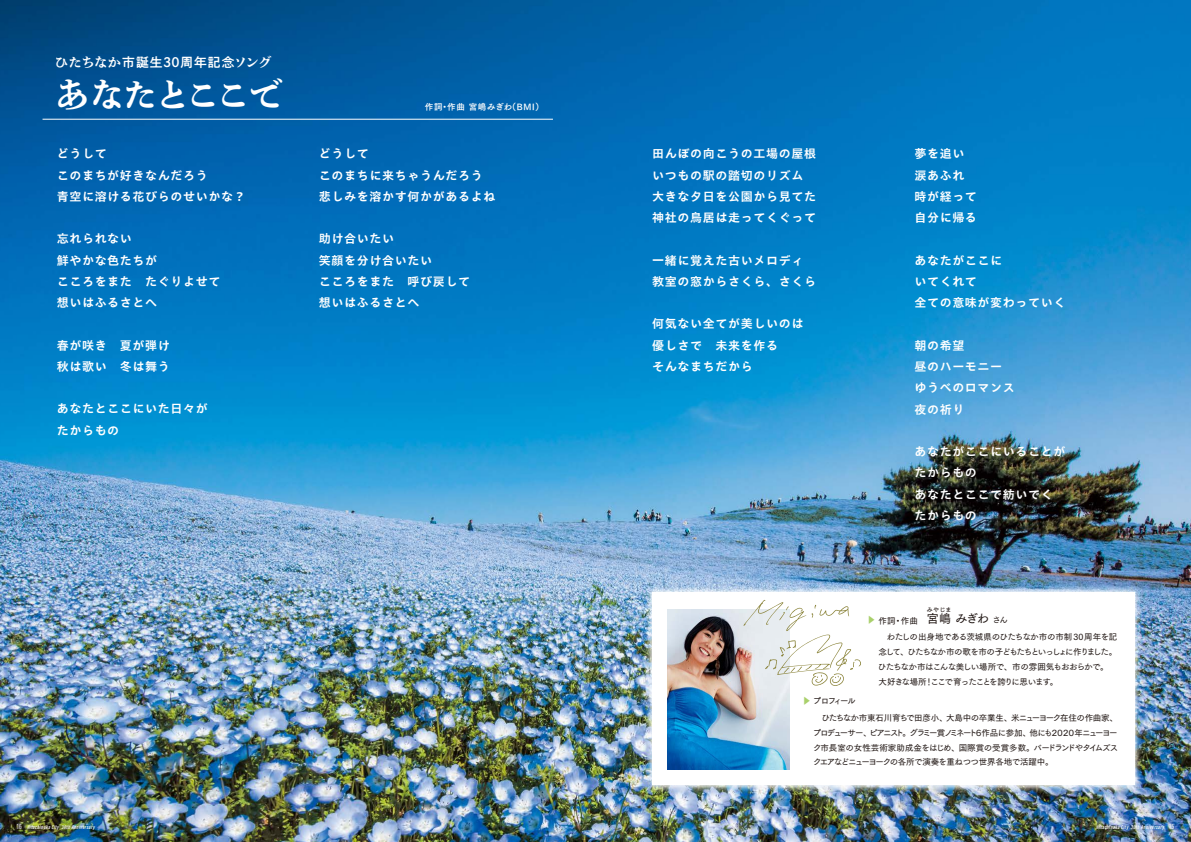
<style>
.page{position:relative;width:1191px;height:842px;background:#fff}
.page>*{position:absolute;margin:0;border:0;box-sizing:border-box;transform-origin:0 0}
.t1{font:32.6px "P Shuei N Anti Std N B";letter-spacing:.005em;color:#fff}
.t2{font:12.8px "P Shuei N Anti Std N B";letter-spacing:.035em;color:#fff}
.t3{font:700 12px/21.3px "P Aoto Gothic Std N";letter-spacing:.05em;color:#fff}
.t4{font:12px "Tsuku Go Pro D";letter-spacing:-.035em;color:#221815}
.t5{font:8.5px/14.9px "Tsuku Go Pro D";letter-spacing:-.085em;color:#221815}
.t6{font:8.5px "Tsuku Go Pro D";letter-spacing:-.035em;color:#221815}
.t7{font:8.5px "Tsuku Go Pro D";letter-spacing:-.135em;color:#221815}
.t8{font:8.5px "Tsuku Go Pro D";letter-spacing:-.13em;color:#221815}
.t9{font:8.5px "Tsuku Go Pro B";letter-spacing:.07em;color:#fff}
.t10{font:8.5px "Tsuku Go Pro D";letter-spacing:-.11em;color:#221815}
.t11{font:8.5px "Tsuku Go Pro D";letter-spacing:-.24em;color:#221815}
.t12{font:8.5px "Tsuku Go Pro D";letter-spacing:-.025em;color:#221815}
.t13{font:8.5px "Tsuku Go Pro D";color:#a9d06b}
.t14{font:8.4px "Tsuku Go Pro D";color:#221815}
.t15{font:7.8px "Acumin Variable Concept";color:#fff}
.t16{font:6px "Tsuku Go Pro D";color:#221815}
.t17{font:5.7px "Acumin Variable Concept";letter-spacing:.065em;color:#fff}
.s1{color:#a9d06b}
</style>
<div class="page">
<img style="left:0;top:0;width:1191px;height:842px">
<img style="left:644px;top:585px;width:498px;height:208px">
<div style="left:652px;top:593px;width:482px;height:192px;background:#fff"></div>
<img style="left:668px;top:609px;width:122px;height:160px">
<hr style="left:43px;top:119px;width:510px;height:1px;background:#fff">
<svg style="left:743px;top:600px;width:118px;height:86px"></svg>
<p class="t2" style="left:55px;top:54px;width:218px">ひたちなか市誕生３０周年記念ソング</p>
<h1 class="t1" style="left:56px;top:72px;width:228px">あなたとここで</h1>
<p class="t3" style="left:57px;top:143px;width:191px">どうして<br>このまちが好きなんだろう<br>青空に溶ける花びらのせいかな?</p>
<p class="t3" style="left:57px;top:229px;width:165px">忘れられない<br>鮮やかな色たちが<br>こころをまた　たぐりよせて想いはふるさとへ</p>
<p class="t3" style="left:57px;top:335px;width:115px">春が咲き　夏が弾け秋は歌い　冬は舞う</p>
<p class="t3" style="left:57px;top:399px;width:153px">あなたとここにいた日々がたからもの</p>
<p class="t9" style="left:508px;top:99px;width:37px">（BMI(</p>
<p class="t9" style="left:469px;top:99px;width:45px">宮嶋みぎわ</p>
<p class="t9" style="left:425px;top:99px;width:19px">作詞</p>
<p class="t9" style="left:447px;top:99px;width:19px">作曲</p>
<p class="t9" style="left:440px;top:99px;width:10px">・</p>
<p class="t3" style="left:319px;top:144px;width:178px">どうして<br>このまちに来ちゃうんだろう悲しみを溶かす何かがあるよね</p>
<p class="t3" style="left:319px;top:229px;width:153px">助け合いたい<br>笑顔を分け合いたい<br>こころをまた　呼び戻して想いはふるさとへ</p>
<p class="t15" style="left:17px;top:821px;width:6px">16</p>
<p class="t17" style="left:27px;top:823px;width:33px">Hitachinaka City</p>
<p class="t17" style="left:62px;top:823px;width:35px">30th Anniversary</p>
<p class="t3" style="left:652px;top:144px;width:165px">田んぼの向こうの工場の屋根いつもの駅の踏切のリズム大きな夕日を公園から見てた神社の鳥居は走ってくぐって</p>
<p class="t3" style="left:652px;top:250px;width:165px">一緒に覚えた古いメロディ教室の窓からさくら、さくら</p>
<p class="t3" style="left:652px;top:314px;width:153px">何気ない全てが美しいのは優しさで　未来を作る<br>そんなまちだから</p>
<p class="t3" style="left:914px;top:144px;width:64px">夢を追い涙あふれ時が経って自分に帰る</p>
<p class="t3" style="left:914px;top:250px;width:153px">あなたがここに<br>いてくれて<br>全ての意味が変わっていく</p>
<p class="t3" style="left:914px;top:335px;width:102px">朝の希望<br>昼のハーモニーゆうべのロマンス夜の祈り</p>
<p class="t3" style="left:914px;top:441px;width:153px">あなたがここにいることがたからもの<br>あなたとここで紡いでくたからもの</p>
<p class="t5" style="left:802px;top:692px;width:55px"><span class="s1">▶</span> プロフィール</p>
<p class="t16" style="left:927px;top:604px;width:26px">みやじま</p>
<p class="t4" style="left:927px;top:608px;width:64px">宮嶋みぎわ</p>
<p class="t13" style="left:867px;top:613px;width:10px">▶</p>
<p class="t14" style="left:992px;top:613px;width:17px">さん</p>
<p class="t6" style="left:878px;top:630px;width:240px">　わたしの出身地である茨城県のひたちなか市の市制30周年を記</p>
<p class="t7" style="left:878px;top:645px;width:240px">念して、ひたちなか市の歌を市の子どもたちといっしょに作りました。</p>
<p class="t5" style="left:878px;top:658px;width:232px">ひたちなか市はこんな美しい場所で、市の雰囲気もおおらかで。</p>
<p class="t5" style="left:1049px;top:673px;width:10px">。</p>
<p class="t5" style="left:878px;top:613px;width:19px">作詞</p>
<p class="t5" style="left:900px;top:613px;width:19px">作曲</p>
<p class="t5" style="left:894px;top:613px;width:10px">・</p>
<p class="t8" style="left:930px;top:675px;width:122px">ここで育ったことを誇りに思います</p>
<p class="t5" style="left:878px;top:673px;width:50px">大好きな場所</p>
<p class="t5" style="left:925px;top:673px;width:10px">！</p>
<p class="t6" style="left:814px;top:710px;width:135px">　ひたちなか市東石川育ちで田彦小、</p>
<p class="t12" style="left:946px;top:710px;width:68px">大島中の卒業生、</p>
<p class="t10" style="left:1011px;top:710px;width:109px">米ニューヨーク在住の作曲家、</p>
<p class="t11" style="left:909px;top:725px;width:69px">グラミー賞ノミネート</p>
<p class="t5" style="left:812px;top:724px;width:307px">プロデューサー、<br>ク市長室の女性芸術家助成金をはじめ、国際賞の受賞多数。バードランドやタイムズスクエアなどニューヨークの各所で演奏を重ねつつ世界各地で活躍中。</p>
<p class="t5" style="left:981px;top:724px;width:51px">作品に参加、</p>
<p class="t5" style="left:1074px;top:724px;width:45px">年ニューヨー</p>
<p class="t5" style="left:1029px;top:724px;width:25px">他にも</p>
<p class="t5" style="left:869px;top:724px;width:36px">ピアニスト</p>
<p class="t5" style="left:1050px;top:724px;width:27px">２０２０</p>
<p class="t5" style="left:974px;top:724px;width:10px">６</p>
<p class="t5" style="left:902px;top:724px;width:10px">。</p>
<p class="t15" style="left:1169px;top:821px;width:6px">15</p>
<p class="t17" style="left:1096px;top:823px;width:33px">Hitachinaka City</p>
<p class="t17" style="left:1131px;top:823px;width:35px">30th Anniversary</p>
</div>
